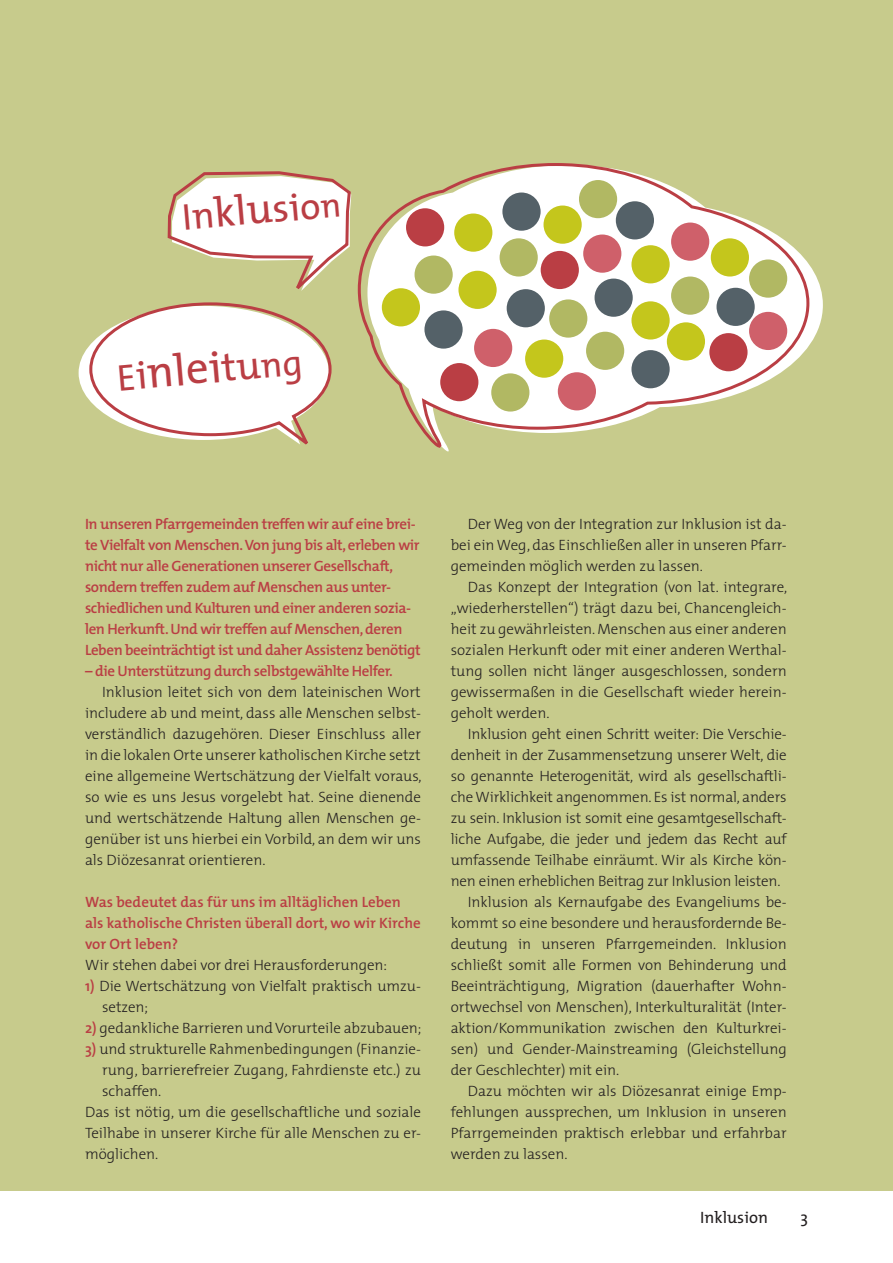
<style>
.page{position:relative;width:893px;height:1263px;background:#fff}
.page>*{position:absolute;margin:0;border:0;box-sizing:border-box;transform-origin:0 0}
.t1{font:45px "The Mix";color:#ba3e44}
.t2{font:37.5px "The Mix";color:#ba3e44}
.t3{font:16.5px "The Mix";color:#231f20}
.t4{font:300 15px/21px "The Mix";color:#231f20;text-align:justify}
.t5{font:600 15px/21px "The Mix";letter-spacing:-.025em;color:#ba3e44}
.t6{font:600 15px/21px "The Mix";color:#ba3e44}
.s1{font-size:42px}
.s2{font-size:39px}
.s3{font-size:34.5px}
.s4{font-size:37.5px}
.s5{font-size:39.6px}
.s6{font-size:36px}
.s7{font-weight:600;color:#ba3e44}
</style>
<div class="page">
<div style="left:0;top:0;width:893px;height:1191px;background:#c7cb8c"></div>
<svg style="left:808px;top:263px;width:15px;height:84px"></svg>
<svg style="left:357px;top:163px;width:451px;height:289px"></svg>
<div style="left:502px;top:192px;width:39px;height:39px;background:#546168;border-radius:50%"></div>
<div style="left:454px;top:213px;width:38px;height:39px;background:#c4c61c;border-radius:50%"></div>
<div style="left:500px;top:238px;width:38px;height:38px;background:#b1b863;border-radius:50%"></div>
<div style="left:458px;top:271px;width:39px;height:38px;background:#c4c61c;border-radius:50%"></div>
<div style="left:507px;top:289px;width:38px;height:38px;background:#546168;border-radius:50%"></div>
<div style="left:474px;top:329px;width:38px;height:38px;background:#cf606a;border-radius:50%"></div>
<div style="left:424px;top:310px;width:39px;height:39px;background:#546168;border-radius:50%"></div>
<div style="left:415px;top:255px;width:38px;height:39px;background:#b1b863;border-radius:50%"></div>
<div style="left:406px;top:208px;width:38px;height:38px;background:#ba3e44;border-radius:50%"></div>
<div style="left:382px;top:288px;width:38px;height:38px;background:#c4c61c;border-radius:50%"></div>
<div style="left:525px;top:339px;width:38px;height:39px;background:#c4c61c;border-radius:50%"></div>
<div style="left:558px;top:372px;width:38px;height:38px;background:#cf606a;border-radius:50%"></div>
<div style="left:549px;top:299px;width:38px;height:39px;background:#b1b863;border-radius:50%"></div>
<div style="left:541px;top:251px;width:38px;height:38px;background:#ba3e44;border-radius:50%"></div>
<div style="left:543px;top:206px;width:39px;height:38px;background:#c4c61c;border-radius:50%"></div>
<div style="left:583px;top:234px;width:38px;height:39px;background:#cf606a;border-radius:50%"></div>
<div style="left:595px;top:279px;width:38px;height:38px;background:#546168;border-radius:50%"></div>
<div style="left:586px;top:332px;width:38px;height:38px;background:#b1b863;border-radius:50%"></div>
<div style="left:631px;top:301px;width:39px;height:38px;background:#c4c61c;border-radius:50%"></div>
<div style="left:631px;top:245px;width:39px;height:38px;background:#c4c61c;border-radius:50%"></div>
<div style="left:671px;top:223px;width:38px;height:38px;background:#cf606a;border-radius:50%"></div>
<div style="left:671px;top:276px;width:38px;height:39px;background:#b1b863;border-radius:50%"></div>
<div style="left:711px;top:238px;width:38px;height:38px;background:#c4c61c;border-radius:50%"></div>
<div style="left:709px;top:333px;width:38px;height:38px;background:#ba3e44;border-radius:50%"></div>
<div style="left:716px;top:288px;width:39px;height:38px;background:#546168;border-radius:50%"></div>
<div style="left:749px;top:312px;width:38px;height:38px;background:#cf606a;border-radius:50%"></div>
<div style="left:749px;top:259px;width:38px;height:39px;background:#b1b863;border-radius:50%"></div>
<div style="left:616px;top:201px;width:38px;height:38px;background:#546168;border-radius:50%"></div>
<div style="left:579px;top:180px;width:38px;height:38px;background:#b1b863;border-radius:50%"></div>
<div style="left:631px;top:350px;width:39px;height:38px;background:#546168;border-radius:50%"></div>
<div style="left:667px;top:322px;width:38px;height:38px;background:#c4c61c;border-radius:50%"></div>
<div style="left:491px;top:373px;width:38px;height:39px;background:#b1b863;border-radius:50%"></div>
<div style="left:440px;top:363px;width:38px;height:38px;background:#ba3e44;border-radius:50%"></div>
<svg style="left:88px;top:171px;width:264px;height:274px"></svg>
<h2 class="t2" style="left:179px;top:186px;width:161px;rotate:-5deg">In<span class="s1">klu</span><span class="s2">si</span>o<span class="s3">n</span></h2>
<h1 class="t1" style="left:114px;top:338px;width:187px;rotate:-5deg"><span class="s4">E</span><span class="s5">i</span>nlei<span class="s5">tu</span><span class="s6">ng</span></h1>
<p class="t5" style="left:85px;top:513px;width:337px">In unseren Pfarrgemeinden treffen wir auf eine brei&shy;te Vielfalt von Menschen. Von jung bis alt, erleben wir nicht nur alle Generationen unserer Gesellschaft, sondern treffen zudem auf Menschen aus unter&shy;schiedlichen und Kulturen und einer anderen sozia&shy;len Herkunft. Und wir treffen auf Menschen, deren Leben beeinträchtigt ist und daher Assistenz benötigt</p>
<p class="t5" style="left:85px;top:660px;width:309px">– die Unterstützung durch selbstgewählte Helfer.</p>
<p class="t4" style="left:85px;top:680px;width:338px;text-indent:17px">Inklusion leitet sich von dem lateinischen Wort includere ab und meint, dass alle Menschen selbst&shy;verständlich dazugehören. Dieser Einschluss aller in die lokalen Orte unserer katholischen Kirche setzt eine allgemeine Wertschätzung der Vielfalt voraus, so wie es uns Jesus vorgelebt hat. Seine dienende und wertschätzende Haltung allen Menschen ge&shy;genüber ist uns hierbei ein Vorbild, an dem wir uns als Diözesanrat orientieren.</p>
<p class="t6" style="left:85px;top:891px;width:337px">Was bedeutet das für uns im alltäglichen Leben als katholische Christen überall dort, wo wir Kirche vor Ort leben?</p>
<p class="t4" style="left:85px;top:953px;width:304px">Wir stehen dabei vor drei Herausforderungen:</p>
<p class="t4" style="left:102px;top:974px;width:320px;text-indent:-17px"><span class="s7">1)</span> Die Wertschätzung von Vielfalt praktisch umzu&shy;setzen;</p>
<p class="t4" style="left:85px;top:1016px;width:338px"><span class="s7">2)</span> gedankliche Barrieren und Vorurteile abzubauen;</p>
<p class="t4" style="left:85px;top:1037px;width:337px"><span class="s7">3)</span> und strukturelle Rahmenbedingungen (Finanzie-</p>
<p class="t4" style="left:102px;top:1058px;width:320px">rung, barrierefreier Zugang, Fahrdienste etc.) zu</p>
<p class="t4" style="left:102px;top:1079px;width:61px">schaffen.</p>
<p class="t4" style="left:85px;top:1100px;width:337px">Das ist nötig, um die gesellschaftliche und soziale</p>
<p class="t4" style="left:85px;top:1121px;width:337px">Teilhabe in unserer Kirche für alle Menschen zu er-</p>
<p class="t4" style="left:85px;top:1142px;width:75px">möglichen.</p>
<p class="t4" style="left:451px;top:512px;width:337px;text-indent:17px">Der Weg von der Integration zur Inklusion ist da&shy;bei ein Weg, das Einschließen aller in unseren Pfarr&shy;gemeinden möglich werden zu lassen.</p>
<p class="t4" style="left:451px;top:575px;width:338px;text-indent:17px">Das Konzept der Integration (von lat. integrare, „wiederherstellen“) trägt dazu bei, Chancengleich&shy;heit zu gewährleisten. Menschen aus einer anderen sozialen Herkunft oder mit einer anderen Werthal&shy;tung sollen nicht länger ausgeschlossen, sondern gewissermaßen in die Gesellschaft wieder herein&shy;geholt werden.</p>
<p class="t4" style="left:468px;top:722px;width:320px">Inklusion geht einen Schritt weiter: Die Verschie-</p>
<p class="t4" style="left:451px;top:743px;width:337px">denheit in der Zusammensetzung unserer Welt, die</p>
<p class="t4" style="left:451px;top:764px;width:337px">so genannte Heterogenität, wird als gesellschaftli-</p>
<p class="t4" style="left:451px;top:785px;width:337px">che Wirklichkeit angenommen. Es ist normal, anders</p>
<p class="t4" style="left:451px;top:806px;width:337px">zu sein. Inklusion ist somit eine gesamtgesellschaft-</p>
<p class="t4" style="left:451px;top:827px;width:337px">liche Aufgabe, die jeder und jedem das Recht auf</p>
<p class="t4" style="left:451px;top:848px;width:337px">umfassende Teilhabe einräumt. Wir als Kirche kön-</p>
<p class="t4" style="left:451px;top:869px;width:331px">nen einen erheblichen Beitrag zur Inklusion leisten.</p>
<p class="t4" style="left:468px;top:890px;width:320px">Inklusion als Kernaufgabe des Evangeliums be-</p>
<p class="t4" style="left:451px;top:911px;width:337px">kommt so eine besondere und herausfordernde Be-</p>
<p class="t4" style="left:451px;top:932px;width:337px">deutung in unseren Pfarrgemeinden. Inklusion</p>
<p class="t4" style="left:451px;top:953px;width:337px">schließt somit alle Formen von Behinderung und</p>
<p class="t4" style="left:451px;top:974px;width:337px">Beeinträchtigung, Migration (dauerhafter Wohn-</p>
<p class="t4" style="left:451px;top:995px;width:337px">ortwechsel von Menschen), Interkulturalität (Inter-</p>
<p class="t4" style="left:451px;top:1016px;width:337px">aktion/Kommunikation zwischen den Kulturkrei-</p>
<p class="t4" style="left:451px;top:1037px;width:337px">sen) und Gender-Mainstreaming (Gleichstellung</p>
<p class="t4" style="left:451px;top:1058px;width:170px">der Geschlechter) mit ein.</p>
<p class="t4" style="left:468px;top:1079px;width:320px">Dazu möchten wir als Diözesanrat einige Emp-</p>
<p class="t4" style="left:451px;top:1100px;width:337px">fehlungen aussprechen, um Inklusion in unseren</p>
<p class="t4" style="left:451px;top:1121px;width:337px">Pfarrgemeinden praktisch erlebbar und erfahrbar</p>
<p class="t4" style="left:451px;top:1142px;width:118px">werden zu lassen.</p>
<p class="t3" style="left:700px;top:1204px;width:69px">Inklusion</p>
<p class="t3" style="left:800px;top:1204px;width:9px">3</p>
</div>
